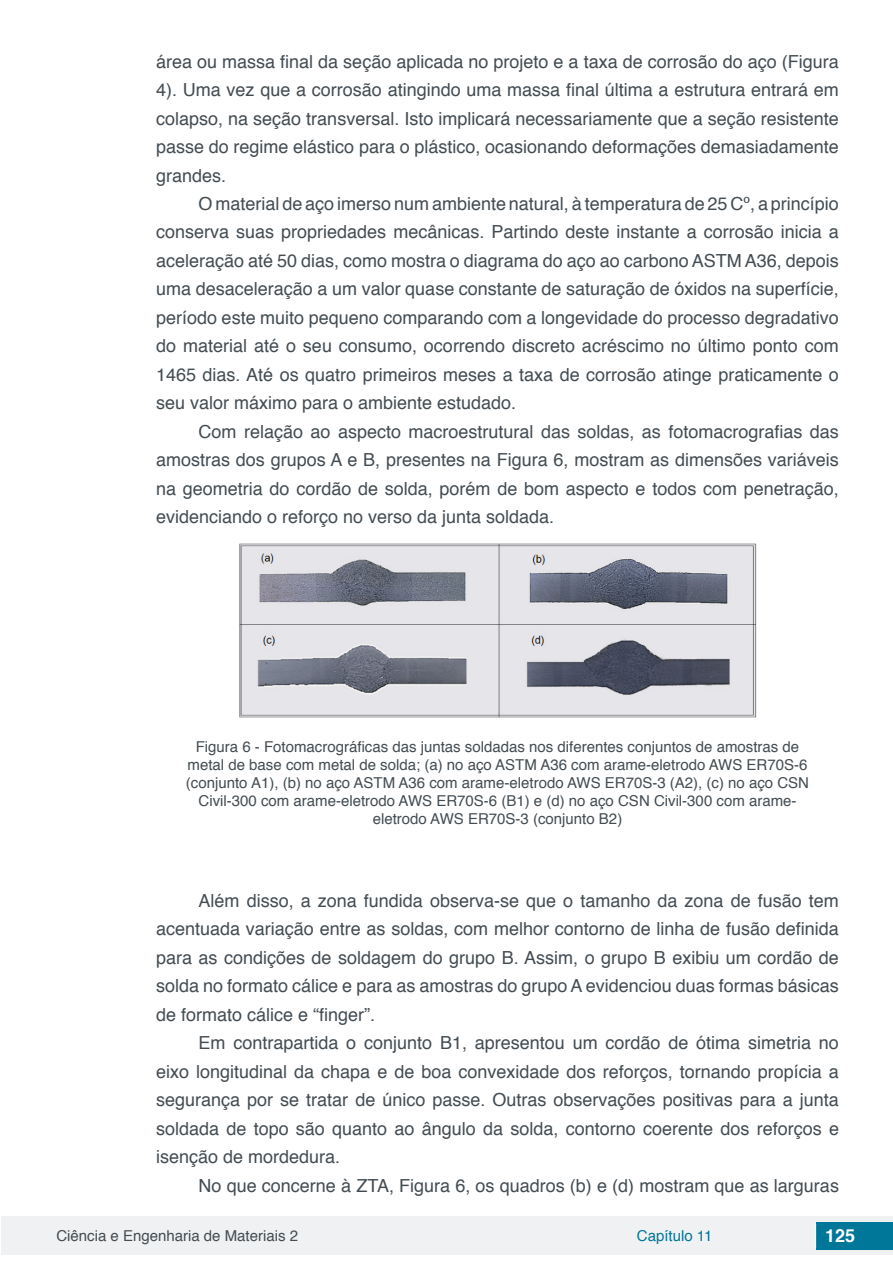
<style>
.page{position:relative;width:893px;height:1263px;background:#fff}
.page>*{position:absolute;margin:0;border:0;box-sizing:border-box;transform-origin:0 0}
.t1{font:18px/28.5px "Helvetica";color:#434c52;text-align:justify}
.t2{font:700 18px "Helvetica";color:#fff}
.t3{font:15px/18px "Helvetica";color:#434c52;text-align:center}
.t4{font:15px "Helvetica";color:#007699}
</style>
<div class="page">
<div style="left:1px;top:1216px;width:891px;height:38px;background:#f0f1f2"></div>
<div style="left:816px;top:1222px;width:77px;height:27px;background:#007699"></div>
<svg style="left:815px;top:1224px;width:1px;height:24px"></svg>
<img style="left:239px;top:544px;width:518px;height:173px">
<p class="t1" style="left:156px;top:47px;width:684px">área ou massa final da seção aplicada no projeto e a taxa de corrosão do aço (Figura 4). Uma vez que a corrosão atingindo uma massa final última a estrutura entrará em colapso, na seção transversal. Isto implicará necessariamente que a seção resistente passe do regime elástico para o plástico, ocasionando deformações demasiadamente grandes.</p>
<p class="t1" style="left:156px;top:190px;width:684px;text-indent:43px">O material de aço imerso num ambiente natural, à temperatura de 25 Cº, a princípio conserva suas propriedades mecânicas. Partindo deste instante a corrosão inicia a aceleração até 50 dias, como mostra o diagrama do aço ao carbono ASTM A36, depois uma desaceleração a um valor quase constante de saturação de óxidos na superfície, período este muito pequeno comparando com a longevidade do processo degradativo do material até o seu consumo, ocorrendo discreto acréscimo no último ponto com 1465 dias. Até os quatro primeiros meses a taxa de corrosão atinge praticamente o seu valor máximo para o ambiente estudado.</p>
<p class="t1" style="left:156px;top:418px;width:684px;text-indent:43px">Com relação ao aspecto macroestrutural das soldas, as fotomacrografias das amostras dos grupos A e B, presentes na Figura 6, mostram as dimensões variáveis na geometria do cordão de solda, porém de bom aspecto e todos com penetração, evidenciando o reforço no verso da junta soldada.</p>
<p class="t3" style="left:186px;top:738px;width:625px">Figura 6 - Fotomacrográficas das juntas soldadas nos diferentes conjuntos de amostras de metal de base com metal de solda; (a) no aço ASTM A36 com arame-eletrodo AWS ER70S-6 (conjunto A1), (b) no aço ASTM A36 com arame-eletrodo AWS ER70S-3 (A2), (c) no aço CSN Civil-300 com arame-eletrodo AWS ER70S-6 (B1) e (d) no aço CSN Civil-300 com arame&shy;eletrodo AWS ER70S-3 (conjunto B2)</p>
<p class="t1" style="left:156px;top:887px;width:684px;text-indent:43px">Além disso, a zona fundida observa-se que o tamanho da zona de fusão tem acentuada variação entre as soldas, com melhor contorno de linha de fusão definida para as condições de soldagem do grupo B. Assim, o grupo B exibiu um cordão de solda no formato cálice e para as amostras do grupo A evidenciou duas formas básicas de formato cálice e “finger”.</p>
<p class="t1" style="left:156px;top:1029px;width:684px;text-indent:43px">Em contrapartida o conjunto B1, apresentou um cordão de ótima simetria no eixo longitudinal da chapa e de boa convexidade dos reforços, tornando propícia a segurança por se tratar de único passe. Outras observações positivas para a junta soldada de topo são quanto ao ângulo da solda, contorno coerente dos reforços e isenção de mordedura.</p>
<p class="t1" style="left:199px;top:1172px;width:642px">No que concerne à ZTA, Figura 6, os quadros (b) e (d) mostram que as larguras</p>
<p class="t3" style="left:56px;top:1227px;width:243px">Ciência e Engenharia de Materiais 2</p>
<p class="t4" style="left:637px;top:1224px;width:77px">Capítulo 11</p>
<p class="t2" style="left:825px;top:1221px;width:32px">125</p>
</div>
